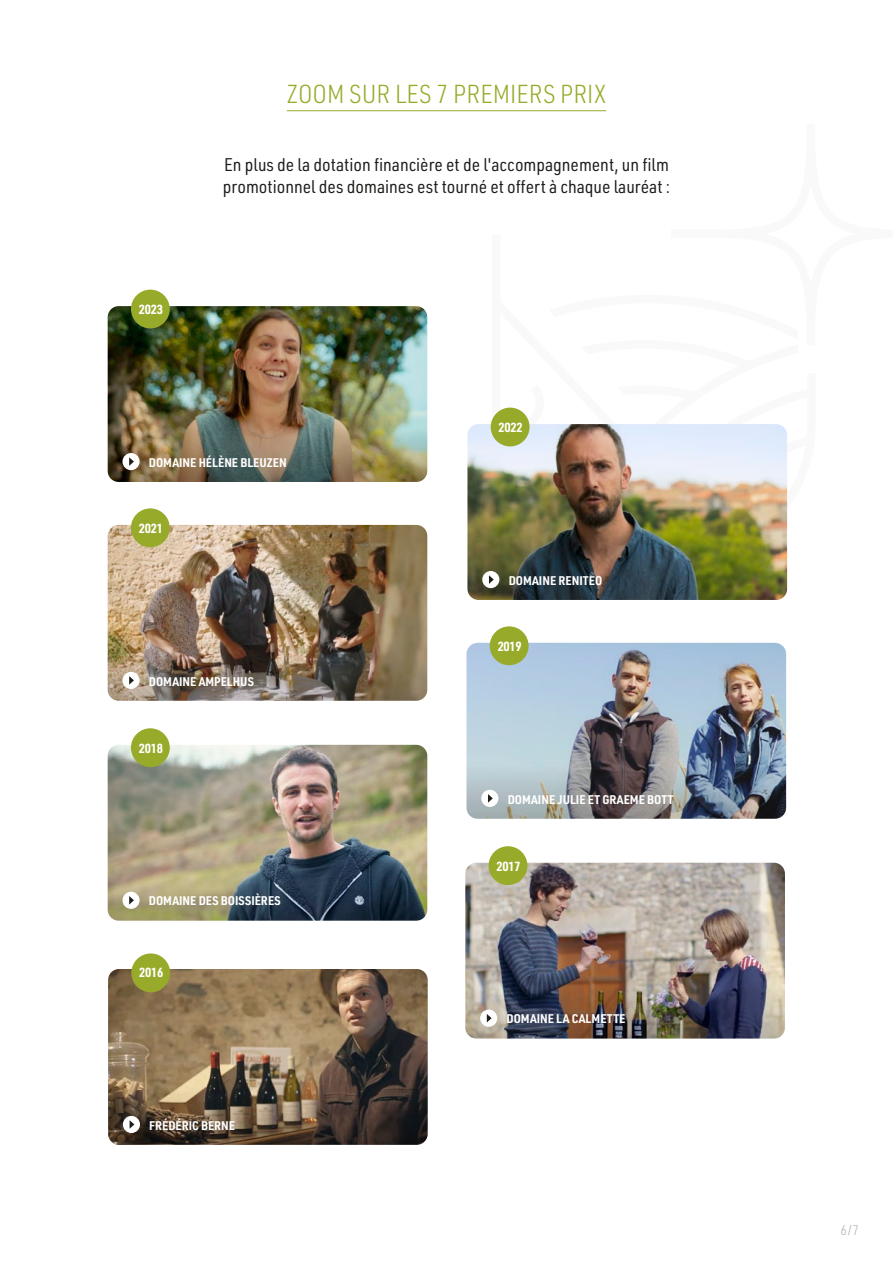
<style>
.page{position:relative;width:893px;height:1263px;background:#fff}
.page>*{position:absolute;margin:0;border:0;box-sizing:border-box;transform-origin:0 0}
.t1{font:300 25.5px "URWDIN Semi Cond";color:#98aa29}
.t2{font:18px/22.5px "URWDIN Semi Cond";color:#1d1d1b}
.t3{font:300 13.5px "URWDIN Semi Cond";color:#b2b2b2}
.t4{font:700 13.05px "URWDIN Semi Cond";letter-spacing:-.02em;color:#fff}
.t5{font:700 12.3px "URWDIN Semi Cond";color:#fff}
</style>
<div class="page">
<hr style="left:287px;top:110px;width:319px;height:1px;background:#98aa29">
<img style="left:108px;top:306px;width:319px;height:176px">
<div style="left:122px;top:453px;width:18px;height:17px;background:#fff;border-radius:50%"></div>
<svg style="left:129px;top:457px;width:5px;height:9px"></svg>
<div style="left:131px;top:290px;width:39px;height:38px;background:#98aa29;border-radius:50%"></div>
<img style="left:108px;top:525px;width:319px;height:176px">
<div style="left:122px;top:672px;width:18px;height:17px;background:#fff;border-radius:50%"></div>
<svg style="left:129px;top:676px;width:5px;height:9px"></svg>
<div style="left:131px;top:508px;width:39px;height:39px;background:#98aa29;border-radius:50%"></div>
<img style="left:466px;top:643px;width:320px;height:176px">
<div style="left:481px;top:790px;width:17px;height:17px;background:#fff;border-radius:50%"></div>
<svg style="left:488px;top:794px;width:5px;height:9px"></svg>
<div style="left:490px;top:626px;width:39px;height:39px;background:#98aa29;border-radius:50%"></div>
<img style="left:108px;top:969px;width:320px;height:176px">
<div style="left:123px;top:1116px;width:17px;height:17px;background:#fff;border-radius:50%"></div>
<svg style="left:130px;top:1120px;width:4px;height:9px"></svg>
<div style="left:131px;top:953px;width:39px;height:39px;background:#98aa29;border-radius:50%"></div>
<img style="left:467px;top:424px;width:320px;height:176px">
<div style="left:482px;top:571px;width:17px;height:17px;background:#fff;border-radius:50%"></div>
<svg style="left:489px;top:575px;width:5px;height:9px"></svg>
<div style="left:491px;top:408px;width:39px;height:38px;background:#98aa29;border-radius:50%"></div>
<img style="left:108px;top:745px;width:319px;height:176px">
<div style="left:122px;top:892px;width:18px;height:17px;background:#fff;border-radius:50%"></div>
<svg style="left:129px;top:896px;width:5px;height:8px"></svg>
<div style="left:131px;top:728px;width:39px;height:39px;background:#98aa29;border-radius:50%"></div>
<img style="left:465px;top:863px;width:320px;height:175px">
<div style="left:480px;top:1009px;width:17px;height:18px;background:#fff;border-radius:50%"></div>
<svg style="left:487px;top:1014px;width:5px;height:8px"></svg>
<div style="left:489px;top:846px;width:38px;height:39px;background:#98aa29;border-radius:50%"></div>
<h1 class="t1" style="left:287px;top:78px;width:321px">ZOOM SUR LES 7 PREMIERS PRIX</h1>
<p class="t4" style="left:139px;top:300px;width:26px">2023</p>
<h2 class="t2" style="left:223px;top:153px;width:449px">En plus de la dotation financière et de l'accompagnement, un film promotionnel des domaines est tourné et offert à chaque lauréat :</h2>
<p class="t4" style="left:499px;top:418px;width:26px">2022</p>
<p class="t5" style="left:149px;top:454px;width:139px">DOMAINE HÉLÈNE BLEUZEN</p>
<p class="t4" style="left:139px;top:519px;width:26px">2021</p>
<p class="t5" style="left:149px;top:673px;width:107px">DOMAINE AMPELHUS</p>
<p class="t4" style="left:139px;top:739px;width:26px">2018</p>
<p class="t5" style="left:149px;top:892px;width:133px">DOMAINE DES BOISSIÈRES</p>
<p class="t4" style="left:139px;top:963px;width:26px">2016</p>
<p class="t5" style="left:149px;top:1117px;width:87px">FRÉDÉRIC BERNE</p>
<p class="t5" style="left:509px;top:572px;width:95px">DOMAINE RENITEO</p>
<p class="t4" style="left:498px;top:637px;width:26px">2019</p>
<p class="t5" style="left:508px;top:791px;width:167px">DOMAINE JULIE ET GRAEME BOTT</p>
<p class="t4" style="left:496px;top:857px;width:26px">2017</p>
<p class="t5" style="left:506px;top:1010px;width:120px">DOMAINE LA CALMETTE</p>
<p class="t3" style="left:840px;top:1221px;width:20px">6/7</p>
</div>
